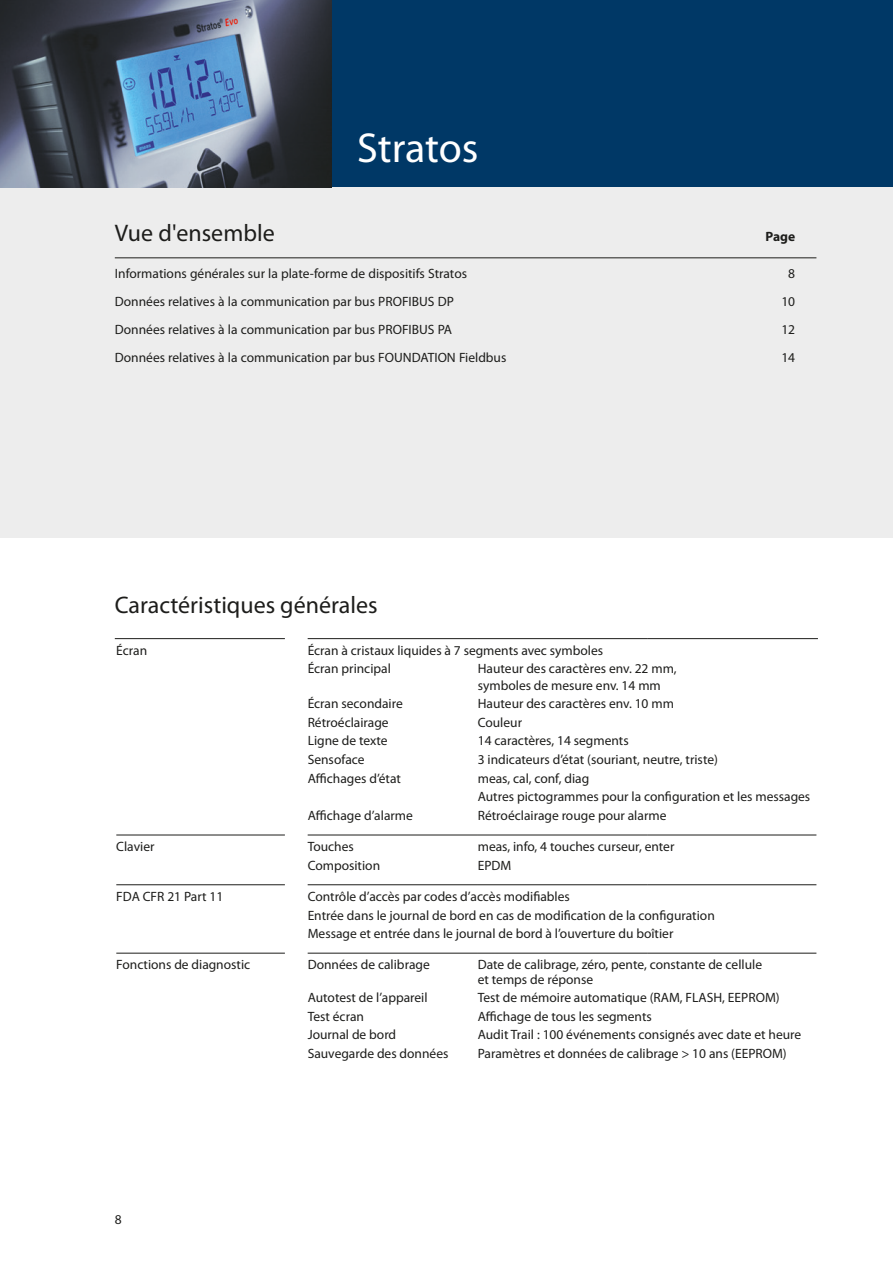
<style>
.page{position:relative;width:893px;height:1263px;background:#fff}
.page>*{position:absolute;margin:0;border:0;box-sizing:border-box;transform-origin:0 0}
.t1{font:42px "Myriad Pro";letter-spacing:-.005em;color:#fff}
.Tabellenüberschrift{font:24px "Myriad Pro";color:#1d1d1b}
.Fließtext{font:24px "Myriad Pro";color:#1d1d1b}
.Tabelle_D{font:13.5px/16.2px "Myriad Pro";color:#1d1d1b}
.Fließtext-2{font:13.5px "Myriad Pro";color:#1d1d1b}
.Fließtext-3{font:700 13.5px "Myriad Pro";color:#1d1d1b}
</style>
<div class="page">
<div style="left:332px;top:0;width:561px;height:187px;background:#003866"></div>
<div style="left:0;top:187px;width:893px;height:351px;background:#ededed"></div>
<img style="left:0;top:0;width:332px;height:187px">
<hr style="left:115px;top:258px;width:701px;height:1px;background:#1d1d1b">
<hr style="left:115px;top:638px;width:170px;height:1px;background:#1d1d1b">
<hr style="left:308px;top:638px;width:169px;height:1px;background:#1d1d1b">
<hr style="left:477px;top:638px;width:170px;height:1px;background:#1d1d1b">
<hr style="left:647px;top:638px;width:171px;height:1px;background:#1d1d1b">
<hr style="left:116px;top:835px;width:169px;height:1px;background:#1d1d1b">
<hr style="left:308px;top:835px;width:169px;height:1px;background:#1d1d1b">
<hr style="left:477px;top:835px;width:170px;height:1px;background:#1d1d1b">
<hr style="left:647px;top:835px;width:169px;height:1px;background:#1d1d1b">
<hr style="left:116px;top:884px;width:169px;height:1px;background:#1d1d1b">
<hr style="left:308px;top:884px;width:169px;height:1px;background:#1d1d1b">
<hr style="left:477px;top:884px;width:170px;height:1px;background:#1d1d1b">
<hr style="left:647px;top:884px;width:169px;height:1px;background:#1d1d1b">
<hr style="left:116px;top:953px;width:169px;height:1px;background:#1d1d1b">
<hr style="left:308px;top:953px;width:169px;height:1px;background:#1d1d1b">
<hr style="left:477px;top:953px;width:170px;height:1px;background:#1d1d1b">
<hr style="left:647px;top:953px;width:169px;height:1px;background:#1d1d1b">
<p class="t1" style="left:357px;top:122px;width:123px">Stratos</p>
<p class="Fließtext" style="left:115px;top:218px;width:161px">Vue d'ensemble</p>
<p class="Fließtext-3" style="left:765px;top:228px;width:31px">Page</p>
<p class="Fließtext-2" style="left:115px;top:265px;width:354px">Informations générales sur la plate-forme de dispositifs Stratos</p>
<p class="Fließtext-2" style="left:788px;top:265px;width:8px">8</p>
<p class="Fließtext-2" style="left:115px;top:293px;width:341px">Données relatives à la communication par bus PROFIBUS DP</p>
<p class="Fließtext-2" style="left:781px;top:293px;width:15px">10</p>
<p class="Fließtext-2" style="left:115px;top:322px;width:339px">Données relatives à la communication par bus PROFIBUS PA</p>
<p class="Fließtext-2" style="left:781px;top:322px;width:15px">12</p>
<p class="Fließtext-2" style="left:115px;top:350px;width:393px">Données relatives à la communication par bus FOUNDATION Fieldbus</p>
<p class="Fließtext-2" style="left:781px;top:350px;width:15px">14</p>
<p class="Tabellenüberschrift" style="left:115px;top:590px;width:264px">Caractéristiques générales</p>
<p class="Tabelle_D" style="left:116px;top:642px;width:32px">Écran</p>
<p class="Tabelle_D" style="left:308px;top:642px;width:297px">Écran à cristaux liquides à 7 segments avec symboles</p>
<p class="Tabelle_D" style="left:308px;top:660px;width:85px">Écran principal</p>
<p class="Tabelle_D" style="left:478px;top:660px;width:200px">Hauteur des caractères env. 22 mm, symboles de mesure env. 14 mm</p>
<p class="Tabelle_D" style="left:308px;top:695px;width:97px">Écran secondaire</p>
<p class="Tabelle_D" style="left:478px;top:695px;width:198px">Hauteur des caractères env. 10 mm</p>
<p class="Tabelle_D" style="left:308px;top:714px;width:83px">Rétroéclairage</p>
<p class="Tabelle_D" style="left:478px;top:714px;width:46px">Couleur</p>
<p class="Tabelle_D" style="left:308px;top:733px;width:82px">Ligne de texte</p>
<p class="Tabelle_D" style="left:478px;top:733px;width:152px">14 caractères, 14 segments</p>
<p class="Tabelle_D" style="left:308px;top:751px;width:58px">Sensoface</p>
<p class="Tabelle_D" style="left:478px;top:751px;width:242px">3 indicateurs d’état (souriant, neutre, triste)</p>
<p class="Tabelle_D" style="left:308px;top:770px;width:95px">Affichages d’état</p>
<p class="Tabelle_D" style="left:478px;top:770px;width:113px">meas, cal, conf, diag</p>
<p class="Tabelle_D" style="left:478px;top:788px;width:334px">Autres pictogrammes pour la configuration et les messages</p>
<p class="Tabelle_D" style="left:308px;top:807px;width:107px">Affichage d’alarme</p>
<p class="Tabelle_D" style="left:478px;top:807px;width:190px">Rétroéclairage rouge pour alarme</p>
<p class="Tabelle_D" style="left:116px;top:838px;width:40px">Clavier</p>
<p class="Tabelle_D" style="left:308px;top:838px;width:48px">Touches</p>
<p class="Tabelle_D" style="left:478px;top:838px;width:198px">meas, info, 4 touches curseur, enter</p>
<p class="Tabelle_D" style="left:308px;top:857px;width:74px">Composition</p>
<p class="Tabelle_D" style="left:478px;top:857px;width:35px">EPDM</p>
<p class="Tabelle_D" style="left:116px;top:888px;width:108px">FDA CFR 21 Part 11</p>
<p class="Tabelle_D" style="left:308px;top:888px;width:264px">Contrôle d’accès par codes d’accès modifiables</p>
<p class="Tabelle_D" style="left:308px;top:907px;width:409px">Entrée dans le journal de bord en cas de modification de la configuration</p>
<p class="Tabelle_D" style="left:308px;top:925px;width:367px">Message et entrée dans le journal de bord à l’ouverture du boîtier</p>
<p class="Tabelle_D" style="left:116px;top:956px;width:135px">Fonctions de diagnostic</p>
<p class="Tabelle_D" style="left:308px;top:956px;width:124px">Données de calibrage</p>
<p class="Tabelle_D" style="left:478px;top:957px;width:286px;line-height:14.2px">Date de calibrage, zéro, pente, constante de cellule et temps de réponse</p>
<p class="Tabelle_D" style="left:308px;top:989px;width:121px">Autotest de l’appareil</p>
<p class="Tabelle_D" style="left:478px;top:989px;width:303px">Test de mémoire automatique (RAM, FLASH, EEPROM)</p>
<p class="Tabelle_D" style="left:308px;top:1008px;width:58px">Test écran</p>
<p class="Tabelle_D" style="left:478px;top:1008px;width:176px">Affichage de tous les segments</p>
<p class="Tabelle_D" style="left:308px;top:1026px;width:90px">Journal de bord</p>
<p class="Tabelle_D" style="left:478px;top:1026px;width:325px">Audit Trail : 100 événements consignés avec date et heure</p>
<p class="Tabelle_D" style="left:308px;top:1045px;width:142px">Sauvegarde des données</p>
<p class="Tabelle_D" style="left:478px;top:1045px;width:311px">Paramètres et données de calibrage &gt; 10 ans (EEPROM)</p>
<p class="Tabelle_D" style="left:115px;top:1211px;width:8px">8</p>
</div>
